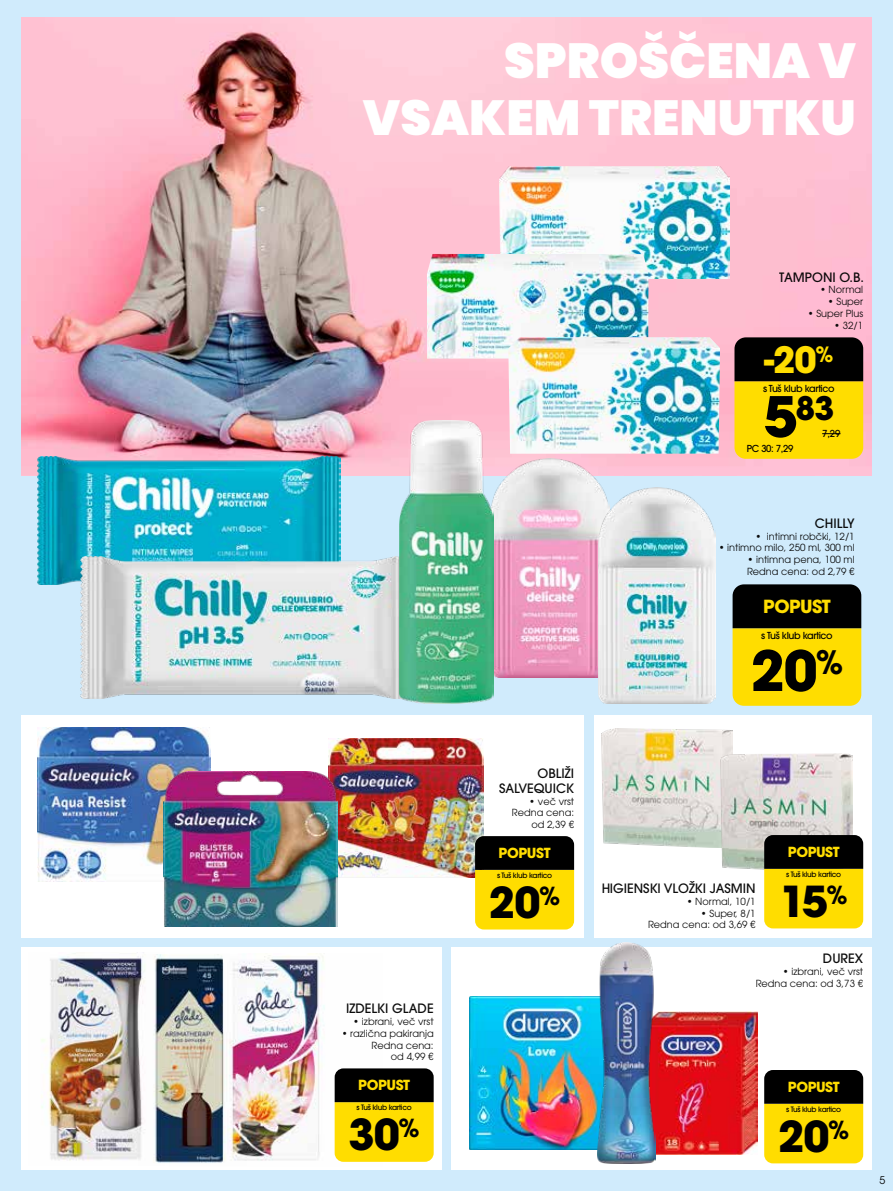
<style>
.page{position:relative;width:893px;height:1191px;background:#d0ebfc}
.page>*{position:absolute;margin:0;border:0;box-sizing:border-box;transform-origin:0 0}
.t1{font:700 55.05px "ITC Avant Garde Pro";color:#000}
.t2{font:900 49.2px/57.6px "Poppins";color:#fff;text-align:right}
.t3{font:700 42.45px "ITC Avant Garde Pro";letter-spacing:-.02em;color:#000}
.t4{font:700 36px "ITC Avant Garde Pro";color:#fd0}
.t5{font:700 32.1px "ITC Avant Garde Pro";color:#000}
.t6{font:700 18px "ITC Avant Garde Pro";letter-spacing:-.03em;color:#fd0}
.t7{font:700 13.8px "ITC Avant Garde Pro";letter-spacing:-.03em;color:#fd0}
.t8{font:500 12.9px/15px "ITC Avant Garde Pro";color:#000;text-align:right}
.t9{font:10.5px "ITC Avant Garde Pro";color:#000}
.t10{font:9.75px/11.7px "ITC Avant Garde Pro";color:#000;text-align:right}
.t11{font:500 9.6px "ITC Avant Garde Pro";letter-spacing:-.04em;color:#000}
.t12{font:500 7.35px "ITC Avant Garde Pro";letter-spacing:-.04em;color:#000}
.s1{font-size:55.05px}
</style>
<div class="page">
<img style="left:21px;top:17px;width:851px;height:458px">
<div style="left:21px;top:715px;width:563px;height:223px;background:#fff"></div>
<div style="left:21px;top:946px;width:421px;height:223px;background:#fff"></div>
<div style="left:451px;top:946px;width:421px;height:223px;background:#fff"></div>
<div style="left:594px;top:715px;width:278px;height:223px;background:#fff"></div>
<img style="left:499px;top:166px;width:230px;height:113px">
<img style="left:427px;top:254px;width:221px;height:104px">
<img style="left:508px;top:337px;width:212px;height:117px">
<img style="left:601px;top:728px;width:132px;height:119px">
<img style="left:720px;top:753px;width:132px;height:117px">
<img style="left:494px;top:459px;width:115px;height:218px">
<img style="left:469px;top:996px;width:129px;height:153px">
<img style="left:656px;top:1011px;width:101px;height:143px">
<img style="left:598px;top:942px;width:58px;height:221px">
<svg style="left:734px;top:337px;width:129px;height:122px;background:#a48d04"></svg>
<svg style="left:764px;top:1070px;width:99px;height:93px;background:#a38e02"></svg>
<img style="left:41px;top:953px;width:97px;height:208px">
<img style="left:247px;top:953px;width:136px;height:209px">
<img style="left:138px;top:954px;width:109px;height:209px">
<svg style="left:335px;top:1068px;width:99px;height:93px;background:#a38e03"></svg>
<svg style="left:733px;top:584px;width:128px;height:122px;background:#a38e03"></svg>
<img style="left:598px;top:487px;width:118px;height:217px">
<img style="left:38px;top:456px;width:302px;height:128px">
<img style="left:80px;top:556px;width:319px;height:142px">
<img style="left:399px;top:420px;width:95px;height:284px">
<svg style="left:764px;top:835px;width:99px;height:93px;background:#a38d02"></svg>
<img style="left:328px;top:738px;width:156px;height:139px">
<img style="left:38px;top:728px;width:173px;height:153px">
<img style="left:164px;top:771px;width:173px;height:155px">
<svg style="left:475px;top:836px;width:99px;height:93px;background:#a38d02"></svg>
<h2 class="t2" style="left:363px;top:32px;width:494px">SPROŠČENA V<br>VSAKEM TRENUTKU</h2>
<h3 class="t8" style="left:346px;top:1001px;width:89px">IZDELKI GLADE</h3>
<p class="t10" style="left:353px;top:1015px;width:82px">• izbrani, več vrst</p>
<p class="t10" style="left:342px;top:1027px;width:94px">• različna pakiranja<br>Redna cena:<br>od 4,99 €</p>
<h3 class="t7" style="left:358px;top:1076px;width:54px">POPUST</h3>
<h3 class="t3" style="left:349px;top:1106px;width:73px">30<sup>%</sup></h3>
<p class="t12" style="left:357px;top:1102px;width:57px">s Tuš klub kartico</p>
<h3 class="t8" style="left:779px;top:269px;width:86px">TAMPONI O.B.</h3>
<p class="t10" style="left:820px;top:284px;width:45px">• Normal</p>
<p class="t10" style="left:828px;top:296px;width:37px">• Super</p>
<p class="t10" style="left:808px;top:307px;width:57px">• Super Plus</p>
<p class="t10" style="left:834px;top:319px;width:31px">• 32/1</p>
<h3 class="t4" style="left:764px;top:335px;width:71px">-20<sup>%</sup></h3>
<h3 class="t5" style="left:763px;top:386px;width:72px"><span class="s1">5</span>83</h3>
<p class="t11" style="left:763px;top:382px;width:73px">s Tuš klub kartico</p>
<p class="t11" style="left:822px;top:427px;width:20px">7,29</p>
<p class="t11" style="left:747px;top:442px;width:48px">PC 30: 7,29</p>
<h3 class="t8" style="left:815px;top:515px;width:41px">CHILLY</h3>
<p class="t10" style="left:756px;top:530px;width:101px">• intimni robčki, 12/1</p>
<p class="t10" style="left:718px;top:542px;width:138px">• intimno milo, 250 ml, 300 ml</p>
<p class="t10" style="left:747px;top:553px;width:109px;text-align:left">• intimna pena, 100 ml<br>Redna cena: od 2,79 €</p>
<h3 class="t6" style="left:763px;top:594px;width:69px">POPUST</h3>
<h1 class="t1" style="left:751px;top:634px;width:94px">20<sup>%</sup></h1>
<p class="t11" style="left:761px;top:629px;width:73px">s Tuš klub kartico</p>
<h3 class="t8" style="left:499px;top:765px;width:77px">OBLIŽI<br>SALVEQUICK</h3>
<p class="t10" style="left:512px;top:795px;width:64px">• več vrst<br>Redna cena: od 2,39 €</p>
<h3 class="t7" style="left:499px;top:843px;width:54px">POPUST</h3>
<h3 class="t3" style="left:489px;top:874px;width:73px">20<sup>%</sup></h3>
<p class="t12" style="left:497px;top:870px;width:57px">s Tuš klub kartico</p>
<h3 class="t8" style="left:601px;top:881px;width:156px">HIGIENSKI VLOŽKI JASMIN</h3>
<p class="t10" style="left:687px;top:895px;width:71px">• Normal, 10/1</p>
<p class="t10" style="left:648px;top:907px;width:109px">• Super, 8/1<br>Redna cena: od 3,69 €</p>
<h3 class="t7" style="left:788px;top:842px;width:54px">POPUST</h3>
<h3 class="t3" style="left:780px;top:873px;width:70px">15<sup>%</sup></h3>
<p class="t12" style="left:786px;top:869px;width:57px">s Tuš klub kartico</p>
<h3 class="t8" style="left:823px;top:951px;width:42px">DUREX</h3>
<p class="t10" style="left:755px;top:965px;width:109px">• izbrani, več vrst<br>Redna cena: od 3,73 €</p>
<h3 class="t7" style="left:788px;top:1077px;width:54px">POPUST</h3>
<h3 class="t3" style="left:778px;top:1108px;width:73px">20<sup>%</sup></h3>
<p class="t12" style="left:786px;top:1104px;width:57px">s Tuš klub kartico</p>
<p class="t9" style="left:879px;top:1173px;width:7px">5</p>
</div>
